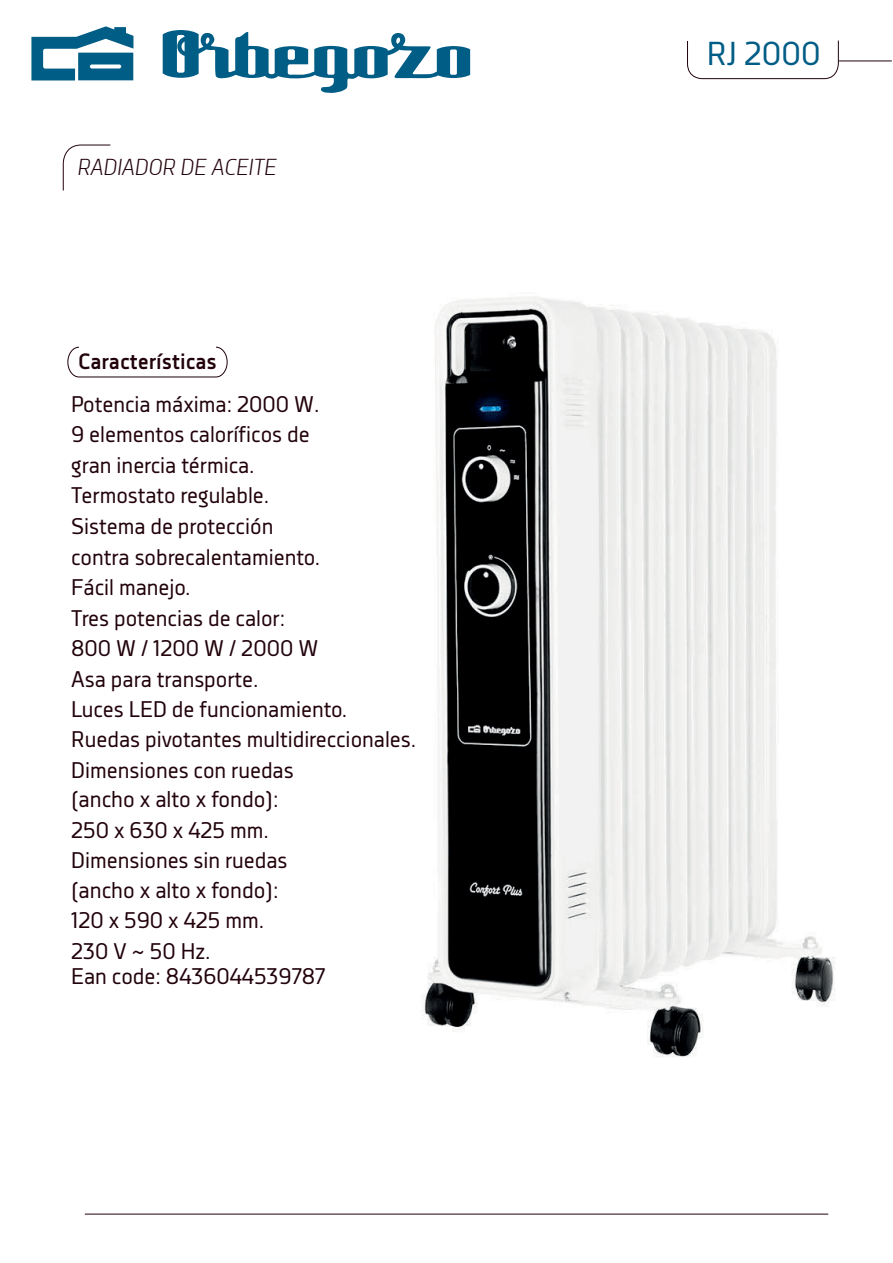
<style>
.page{position:relative;width:893px;height:1263px;background:#fff}
.page>*{position:absolute;margin:0;border:0;box-sizing:border-box;transform-origin:0 0}
.t1{font:33px "Decima Nova";color:#005d85}
.t2{font:22.8px "Decima Nova";color:#22030b}
.t3{font:22.5px/30.5px "Decima Nova";color:#22030b}
.t4{font:italic 300 22.5px "Decima Nova";color:#22030b}
.t5{font:700 22.05px "Decima Nova";color:#22030b}
</style>
<div class="page">
<img style="left:421px;top:296px;width:414px;height:761px">
<hr style="left:85px;top:1214px;width:743px;height:1px;background:#22030b">
<hr style="left:839px;top:61px;width:53px;height:1px;background:#22030b">
<svg style="left:687px;top:40px;width:152px;height:39px"></svg>
<svg style="left:63px;top:144px;width:48px;height:47px"></svg>
<svg style="left:31px;top:26px;width:439px;height:67px"></svg>
<svg style="left:67px;top:346px;width:161px;height:32px"></svg>
<p class="t4" style="left:77px;top:154px;width:201px">RADIADOR DE ACEITE</p>
<p class="t5" style="left:78px;top:348px;width:140px">Características</p>
<p class="t3" style="left:71px;top:388px;width:347px">Potencia máxima: 2000 W.<br>9 elementos caloríficos de<br>gran inercia térmica.<br>Termostato regulable.<br>Sistema de protección<br>contra sobrecalentamiento.<br>Fácil manejo.<br>Tres potencias de calor:<br>800 W / 1200 W / 2000 W<br>Asa para transporte.<br>Luces LED de funcionamiento.<br>Ruedas pivotantes multidireccionales.<br>Dimensiones con ruedas</p>
<p class="t2" style="left:71px;top:786px;width:209px">(ancho x alto x fondo):</p>
<p class="t3" style="left:71px;top:814px;width:218px">250 x 630 x 425 mm.<br>Dimensiones sin ruedas</p>
<p class="t2" style="left:71px;top:876px;width:209px">(ancho x alto x fondo):</p>
<p class="t3" style="left:71px;top:905px;width:194px">120 x 590 x 425 mm.<br>230 V ~ 50 Hz.</p>
<p class="t3" style="left:71px;top:961px;width:256px">Ean code: 8436044539787</p>
<h1 class="t1" style="left:707px;top:35px;width:115px">RJ 2000</h1>
</div>
